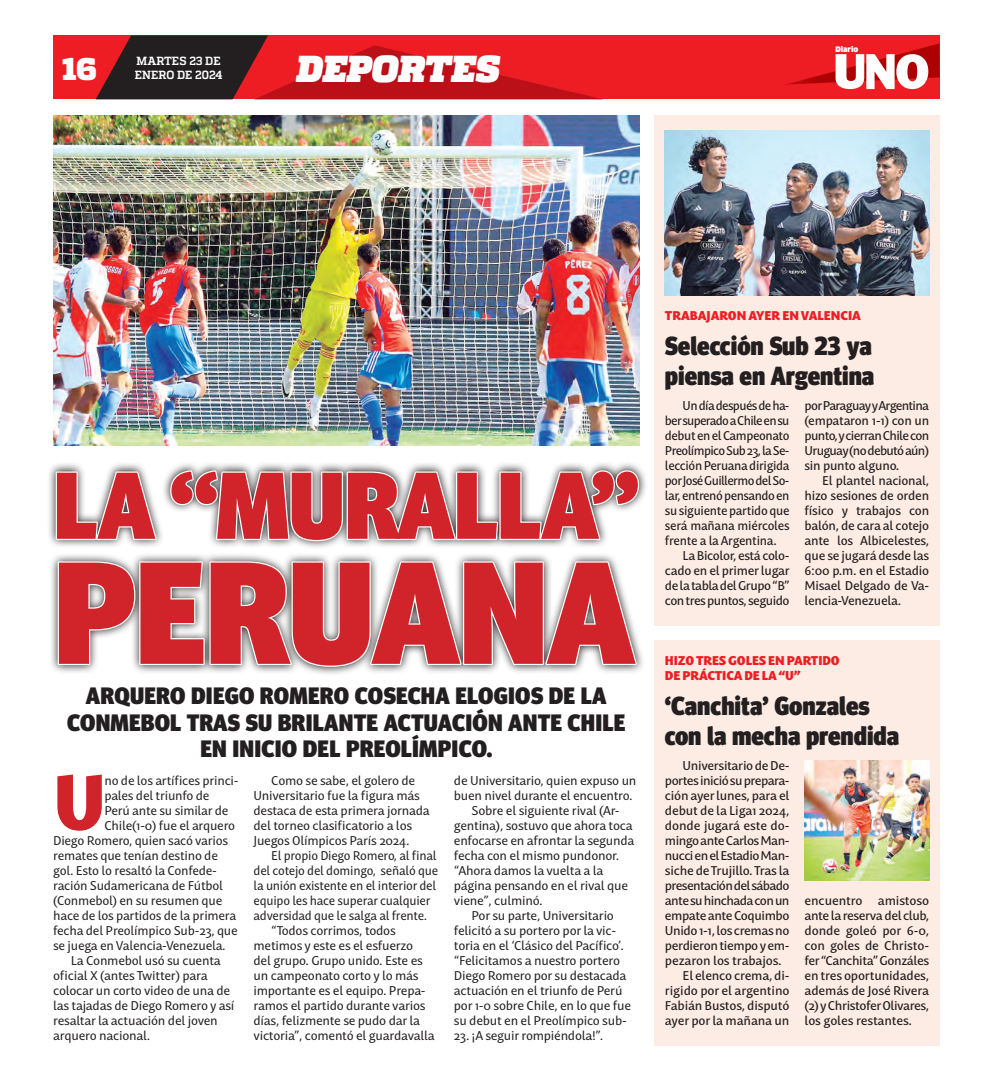
<style>
.page{position:relative;width:993px;height:1081px;background:#fff}
.page>*{position:absolute;margin:0;border:0;box-sizing:border-box;transform-origin:0 0}
.t1{font:900 145.25px "Meta Head OT";color:#d1232a}
.t2{font:900 94.75px "Meta Head OT";color:#d1232a}
.TEXTO_NOTA{font:900 75.88px "Mastro Sans";color:#d1232a}
.t3{font:italic 800 37.5px "Quadon";letter-spacing:.005em;color:#fff}
.t4{font:900 31.12px "Quadon";color:#fff}
.TITULAR_SECUNDARIO_G{font:900 26.25px "Meta Head OT";color:#231f20;scale:.95 1}
.t5{font:900 23.75px/26.2px "Meta Head OT";letter-spacing:.01em;color:#231f20;text-align:center}
.TEXTO_NOTA-2{font:12.5px/15px "Mastro Sans";letter-spacing:-.02em;color:#231f20}
.TEXTO_NOTA-3{font:500 12.5px/15px "Mastro Sans";letter-spacing:-.02em;color:#231f20;text-align:justify}
.TEXTO_NOTA-4{font:500 12.5px/15px "Mastro Sans";letter-spacing:-.02em;color:#231f20;text-align:justify;scale:.96 1}
.TEXTO_NOTA-5{font:12.5px/15px "Mastro Sans";letter-spacing:-.02em;color:#231f20;scale:.96 1}
.VOLADA_SECUNDARIA{font:900 12.5px "Mastro Sans";letter-spacing:-.01em;color:#ee1d23}
.t6{font:700 11.75px "Quadon";color:#fff;scale:.95 1}
.t7{font:900 7.5px "Clan Pro";letter-spacing:-.01em;color:#fff}
</style>
<div class="page">
<div style="left:654px;top:115px;width:285px;height:510px;background:#fdece4"></div>
<div style="left:654px;top:640px;width:285px;height:405px;background:#fdece4"></div>
<img style="left:664px;top:130px;width:264px;height:165px">
<img style="left:804px;top:760px;width:124px;height:120px">
<div style="left:53px;top:35px;width:886px;height:64px;background:#ee1d23"></div>
<svg style="left:96px;top:35px;width:505px;height:64px"></svg>
<svg style="left:786px;top:43px;width:153px;height:46px"></svg>
<svg style="left:49px;top:463px;width:597px;height:211px"></svg>
<svg style="left:54px;top:470px;width:105px;height:71px"></svg>
<svg style="left:169px;top:468px;width:471px;height:74px"></svg>
<svg style="left:56px;top:559px;width:582px;height:109px"></svg>
<img style="left:53px;top:115px;width:586px;height:330px">
<p class="t4" style="left:62px;top:50px;width:36px">16</p>
<p class="t3" style="left:296px;top:47px;width:205px">DEPORTES</p>
<p class="t6" style="left:137px;top:54px;width:90px">MARTES 23 DE</p>
<p class="t6" style="left:135px;top:68px;width:94px">ENERO DE 2024</p>
<p class="t7" style="left:835px;top:44px;width:24px">Diario</p>
<p class="t2" style="left:54px;top:449px;width:587px">LA “MURALLA”</p>
<p class="t1" style="left:54px;top:527px;width:582px">PERUANA</p>
<p class="t5" style="left:67px;top:682px;width:559px">ARQUERO DIEGO ROMERO COSECHA ELOGIOS DE LA<br>CONMEBOL TRAS SU BRILANTE ACTUACIÓN ANTE CHILE<br>EN INICIO DEL PREOLÍMPICO.</p>
<p class="TEXTO_NOTA" style="left:53px;top:739px;width:54px">U</p>
<p class="TEXTO_NOTA-2" style="left:104px;top:772px;width:135px">no de los artífices princi-</p>
<p class="TEXTO_NOTA-2" style="left:104px;top:787px;width:106px">pales del triunfo de</p>
<p class="TEXTO_NOTA-2" style="left:104px;top:802px;width:125px">Perú ante su similar de</p>
<p class="TEXTO_NOTA-2" style="left:104px;top:817px;width:132px">Chile(1-0) fue el arquero</p>
<p class="TEXTO_NOTA-2" style="left:53px;top:832px;width:176px">Diego Romero, quien sacó varios</p>
<p class="TEXTO_NOTA-2" style="left:53px;top:847px;width:166px">remates que tenían destino de</p>
<p class="TEXTO_NOTA-2" style="left:53px;top:862px;width:165px">gol. Esto lo resaltó la Confede-</p>
<p class="TEXTO_NOTA-2" style="left:53px;top:877px;width:171px">ración Sudamericana de Fútbol</p>
<p class="TEXTO_NOTA-2" style="left:53px;top:892px;width:171px">(Conmebol) en su resumen que</p>
<p class="TEXTO_NOTA-2" style="left:53px;top:907px;width:184px">hace de los partidos de la primera</p>
<p class="TEXTO_NOTA-2" style="left:53px;top:922px;width:186px">fecha del Preolímpico Sub-23, que</p>
<p class="TEXTO_NOTA-2" style="left:53px;top:937px;width:174px">se juega en Valencia-Venezuela.</p>
<p class="TEXTO_NOTA-2" style="left:53px;top:952px;width:183px;text-indent:18px">La Conmebol usó su cuenta oficial X (antes Twitter) para colocar un corto video de una de las tajadas de Diego Romero y así resaltar la actuación del joven arquero nacional.</p>
<p class="TEXTO_NOTA-2" style="left:253px;top:772px;width:178px;text-indent:18px">Como se sabe, el golero de<br>Universitario fue la figura más destaca de esta primera jornada del torneo clasificatorio a los<br>Juegos Olímpicos París 2024.</p>
<p class="TEXTO_NOTA-5" style="left:253px;top:847px;width:194px;text-indent:18px">El propio Diego Romero, al final del cotejo del domingo, señaló que la unión existente en el interior del equipo les hace superar cualquier adversidad que le salga al frente.</p>
<p class="TEXTO_NOTA-2" style="left:253px;top:922px;width:182px;text-indent:18px">“Todos corrimos, todos metimos y este es el esfuerzo<br>del grupo. Grupo unido. Este es un campeonato corto y lo más importante es el equipo. Prepa&shy;ramos el partido durante varios días, felizmente se pudo dar la victoria”, comentó el guardavalla</p>
<p class="TEXTO_NOTA-2" style="left:454px;top:772px;width:184px">de Universitario, quien expuso un buen nivel durante el encuentro.</p>
<p class="TEXTO_NOTA-2" style="left:454px;top:802px;width:182px;text-indent:18px">Sobre el siguiente rival (Ar&shy;gentina), sostuvo que ahora toca enfocarse en afrontar la segunda fecha con el mismo pundonor. “Ahora damos la vuelta a la página pensando en el rival que viene”, culminó.</p>
<p class="TEXTO_NOTA-2" style="left:454px;top:907px;width:179px;text-indent:18px">Por su parte, Universitario felicitó a su portero por la vic&shy;toria en el ‘Clásico del Pacífico’. “Felicitamos a nuestro portero<br>Diego Romero por su destacada actuación en el triunfo de Perú por 1-0 sobre Chile, en lo que fue su debut en el Preolímpico sub-</p>
<p class="TEXTO_NOTA-2" style="left:454px;top:1027px;width:151px">23. ¡A seguir rompiéndola!”.</p>
<p class="VOLADA_SECUNDARIA" style="left:664px;top:305px;width:197px">TRABAJARON AYER EN VALENCIA</p>
<p class="TITULAR_SECUNDARIO_G" style="left:664px;top:331px;width:219px">Selección Sub 23 ya</p>
<p class="TITULAR_SECUNDARIO_G" style="left:664px;top:361px;width:222px">piensa en Argentina</p>
<p class="TEXTO_NOTA-4" style="left:664px;top:397px;width:131px;text-indent:18px">Un día después de ha&shy;ber superado a Chile en su debut en el Campeonato Preolímpico Sub 23, la Se&shy;lección Peruana dirigida por José Guillermo del So&shy;lar, entrenó pensando en su siguiente partido que será mañana miércoles frente a la Argentina.</p>
<p class="TEXTO_NOTA-3" style="left:664px;top:547px;width:126px;text-indent:18px">La Bicolor, está colo&shy;cado en el primer lugar de la tabla del Grupo “B” con tres puntos, seguido</p>
<p class="TEXTO_NOTA-3" style="left:804px;top:397px;width:126px">por Paraguay y Argentina (empataron 1-1) con un punto, y cierran Chile con Uruguay (no debutó aún) sin punto alguno.</p>
<p class="TEXTO_NOTA-3" style="left:804px;top:472px;width:126px;text-indent:18px">El plantel nacional, hizo sesiones de orden físico y trabajos con balón, de cara al cotejo ante los Albicelestes, que se jugará desde las 6:00 p.m. en el Estadio Misael Delgado de Va&shy;lencia-Venezuela.</p>
<p class="VOLADA_SECUNDARIA" style="left:664px;top:650px;width:176px">HIZO TRES GOLES EN PARTIDO</p>
<p class="VOLADA_SECUNDARIA" style="left:664px;top:665px;width:137px">DE PRÁCTICA DE LA “U”</p>
<p class="TITULAR_SECUNDARIO_G" style="left:664px;top:691px;width:217px">‘Canchita’ Gonzales</p>
<p class="TITULAR_SECUNDARIO_G" style="left:664px;top:721px;width:248px">con la mecha prendida</p>
<p class="TEXTO_NOTA-3" style="left:664px;top:757px;width:126px;text-indent:18px">Universitario de De&shy;portes inició su prepara&shy;ción ayer lunes, para el debut de la Liga1 2024, donde jugará este do&shy;mingo ante Carlos Man&shy;nucci en el Estadio Man&shy;siche de Trujillo. Tras la presentación del sábado ante su hinchada con un empate ante Coquimbo Unido 1-1, los cremas no perdieron tiempo y em&shy;pezaron los trabajos.</p>
<p class="TEXTO_NOTA-3" style="left:664px;top:967px;width:126px;text-indent:18px">El elenco crema, di&shy;rigido por el argentino Fabián Bustos, disputó ayer por la mañana un</p>
<p class="TEXTO_NOTA-3" style="left:804px;top:892px;width:126px">encuentro amistoso ante la reserva del club, donde goleó por 6-0, con goles de Christo&shy;fer “Canchita” Gonzáles en tres oportunidades, además de José Rivera (2) y Christofer Olivares, los goles restantes.</p>
</div>
